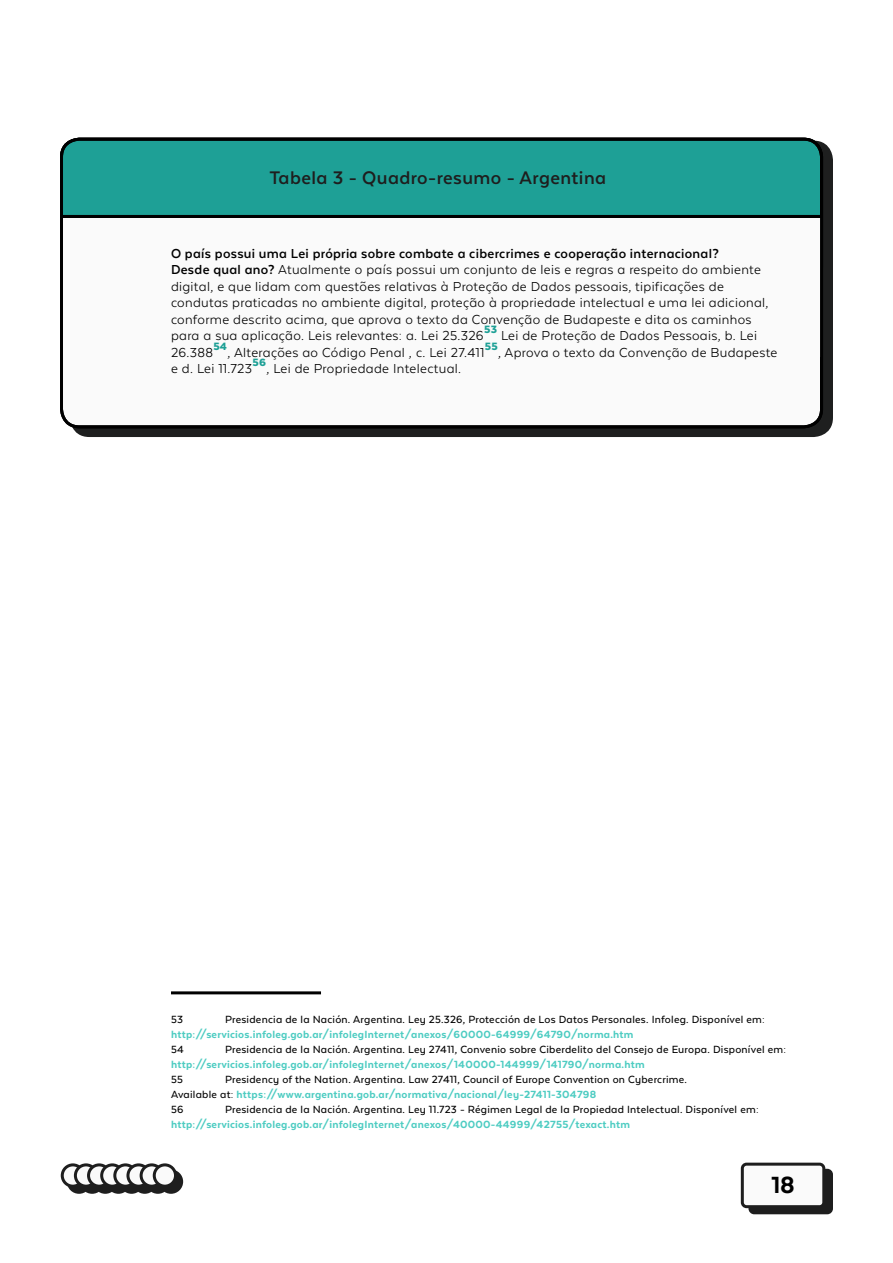
<style>
.page{position:relative;width:893px;height:1263px;background:#fff}
.page>*{position:absolute;margin:0;border:0;box-sizing:border-box;transform-origin:0 0}
.t1{font:800 27px "Texta Alt";color:#000}
.t2{font:700 21px "Texta Alt";letter-spacing:.02em;color:#1e1e1e}
.t3{font:15px/16.5px "Texta Alt";letter-spacing:.02em;color:#000}
.t4{font:900 12.3px "Texta Alt";letter-spacing:.025em;color:#1ea096}
.t5{font:500 12px/15px "Texta Alt";letter-spacing:.02em;color:#000}
.t6{font:800 12px "Texta Alt";letter-spacing:.02em;color:#4eccc2}
.s1{font-weight:700}
.s2{font-weight:800;color:#4eccc2}
</style>
<div class="page">
<div style="left:68px;top:1171px;width:22px;height:21px;background:#1e1e1e;border-radius:50%"></div>
<div style="left:67px;top:1169px;width:24px;height:25px;border:3px solid #1e1e1e;border-radius:50%"></div>
<div style="left:82px;top:1171px;width:21px;height:21px;background:#1e1e1e;border-radius:50%"></div>
<div style="left:80px;top:1169px;width:24px;height:25px;border:3px solid #1e1e1e;border-radius:50%"></div>
<div style="left:95px;top:1171px;width:21px;height:21px;background:#1e1e1e;border-radius:50%"></div>
<div style="left:93px;top:1169px;width:24px;height:25px;border:3px solid #1e1e1e;border-radius:50%"></div>
<div style="left:108px;top:1171px;width:21px;height:21px;background:#1e1e1e;border-radius:50%"></div>
<div style="left:106px;top:1169px;width:25px;height:25px;border:3px solid #1e1e1e;border-radius:50%"></div>
<div style="left:121px;top:1171px;width:21px;height:21px;background:#1e1e1e;border-radius:50%"></div>
<div style="left:119px;top:1169px;width:25px;height:25px;border:3px solid #1e1e1e;border-radius:50%"></div>
<div style="left:134px;top:1171px;width:21px;height:21px;background:#1e1e1e;border-radius:50%"></div>
<div style="left:133px;top:1169px;width:24px;height:25px;border:3px solid #1e1e1e;border-radius:50%"></div>
<div style="left:147px;top:1171px;width:21px;height:21px;background:#1e1e1e;border-radius:50%"></div>
<div style="left:146px;top:1169px;width:24px;height:25px;border:3px solid #1e1e1e;border-radius:50%"></div>
<div style="left:160px;top:1171px;width:22px;height:21px;background:#1e1e1e;border-radius:50%"></div>
<div style="left:159px;top:1169px;width:24px;height:25px;border:3px solid #1e1e1e;border-radius:50%"></div>
<svg style="left:62px;top:1165px;width:22px;height:21px"></svg>
<div style="left:61px;top:1163px;width:24px;height:25px;border:3px solid #1e1e1e;border-radius:50%"></div>
<svg style="left:75px;top:1165px;width:22px;height:21px"></svg>
<div style="left:74px;top:1163px;width:24px;height:25px;border:3px solid #1e1e1e;border-radius:50%"></div>
<svg style="left:89px;top:1165px;width:21px;height:21px"></svg>
<div style="left:87px;top:1163px;width:24px;height:25px;border:3px solid #1e1e1e;border-radius:50%"></div>
<svg style="left:102px;top:1165px;width:21px;height:21px"></svg>
<div style="left:100px;top:1163px;width:24px;height:25px;border:3px solid #1e1e1e;border-radius:50%"></div>
<div style="left:115px;top:1165px;width:21px;height:21px;background:#fafafa;border-radius:50%"></div>
<div style="left:113px;top:1163px;width:25px;height:25px;border:3px solid #1e1e1e;border-radius:50%"></div>
<svg style="left:128px;top:1165px;width:21px;height:21px"></svg>
<div style="left:126px;top:1163px;width:25px;height:25px;border:3px solid #1e1e1e;border-radius:50%"></div>
<svg style="left:141px;top:1165px;width:21px;height:21px"></svg>
<div style="left:140px;top:1163px;width:24px;height:25px;border:3px solid #1e1e1e;border-radius:50%"></div>
<div style="left:154px;top:1165px;width:22px;height:21px;background:#fafafa;border-radius:50%"></div>
<div style="left:153px;top:1163px;width:24px;height:25px;border:3px solid #1e1e1e;border-radius:50%"></div>
<div style="left:750px;top:1170px;width:81px;height:43px;background:#1e1e1e;border-radius:4px"></div>
<div style="left:748px;top:1169px;width:85px;height:45px;border:3px solid #1e1e1e;border-radius:4px"></div>
<div style="left:742px;top:1164px;width:82px;height:43px;background:#fafafa;border-radius:4px"></div>
<div style="left:741px;top:1163px;width:84px;height:45px;border:3px solid #1e1e1e;border-radius:4px"></div>
<div style="left:71px;top:142px;width:760px;height:293px;background:#1e1f1f;border-radius:18px"></div>
<div style="left:62px;top:139px;width:759px;height:288px;background:#fafafa;border-radius:18px"></div>
<div style="left:62px;top:139px;width:759px;height:145px;background:#1ea096;border-radius:18px"></div>
<div style="left:62px;top:218px;width:759px;height:138px;background:#fafafa"></div>
<hr style="left:62px;top:215px;width:759px;height:3px;background:#000">
<div style="left:60px;top:138px;width:763px;height:290px;border:3px solid #000;border-radius:18px"></div>
<hr style="left:171px;top:991px;width:150px;height:3px;background:#000">
<h2 class="t2" style="left:269px;top:167px;width:338px">Tabela 3 - Quadro-resumo - Argentina</h2>
<p class="t3" style="left:171px;top:245px;width:599px"><span class="s1">O país possui uma Lei própria sobre combate a cibercrimes e cooperação internacional?<br>Desde qual ano?</span> Atualmente o país possui um conjunto de leis e regras a respeito do ambiente digital, e que lidam com questões relativas à Proteção de Dados pessoais, tipificações de condutas praticadas no ambiente digital, proteção à propriedade intelectual e uma lei adicional, conforme descrito acima, que aprova o texto da Convenção de Budapeste e dita os caminhos para a sua aplicação. Leis relevantes: a. Lei 25.326</p>
<p class="t4" style="left:484px;top:323px;width:15px">53</p>
<p class="t3" style="left:501px;top:327px;width:257px">Lei de Proteção de Dados Pessoais, b. Lei</p>
<p class="t4" style="left:213px;top:340px;width:15px">54</p>
<p class="t4" style="left:485px;top:340px;width:14px">55</p>
<p class="t3" style="left:227px;top:344px;width:258px">, Alterações ao Código Penal , c. Lei 27.411</p>
<p class="t3" style="left:171px;top:344px;width:44px">26.388</p>
<p class="t3" style="left:498px;top:344px;width:281px">, Aprova o texto da Convenção de Budapeste</p>
<p class="t4" style="left:252px;top:356px;width:15px">56</p>
<p class="t3" style="left:171px;top:360px;width:83px">e d. Lei 11.723</p>
<p class="t3" style="left:266px;top:360px;width:196px">, Lei de Propriedade Intelectual.</p>
<p class="t5" style="left:171px;top:1012px;width:14px">53</p>
<p class="t5" style="left:225px;top:1012px;width:541px">Presidencia de la Nación. Argentina. Ley 25.326, Protección de Los Datos Personales. Infoleg. Disponível em:</p>
<p class="t6" style="left:171px;top:1028px;width:464px">http://servicios.infoleg.gob.ar/infolegInternet/anexos/60000-64999/64790/norma.htm</p>
<p class="t5" style="left:171px;top:1042px;width:14px">54</p>
<p class="t5" style="left:225px;top:1042px;width:563px">Presidencia de la Nación. Argentina. Ley 27411, Convenio sobre Ciberdelito del Consejo de Europa. Disponível em:</p>
<p class="t6" style="left:171px;top:1058px;width:475px">http://servicios.infoleg.gob.ar/infolegInternet/anexos/140000-144999/141790/norma.htm</p>
<p class="t5" style="left:171px;top:1072px;width:13px">55</p>
<p class="t5" style="left:171px;top:1072px;width:518px;text-indent:54px">Presidency of the Nation. Argentina. Law 27411, Council of Europe Convention on Cybercrime.<br>Available at: <span class="s2">https://www.argentina.gob.ar/normativa/nacional/ley-27411-304798<br></span>56</p>
<p class="t5" style="left:225px;top:1102px;width:535px">Presidencia de la Nación. Argentina. Ley 11.723 - Régimen Legal de la Propiedad Intelectual. Disponível em:</p>
<p class="t6" style="left:171px;top:1118px;width:460px">http://servicios.infoleg.gob.ar/infolegInternet/anexos/40000-44999/42755/texact.htm</p>
<h1 class="t1" style="left:771px;top:1171px;width:25px">18</h1>
</div>
